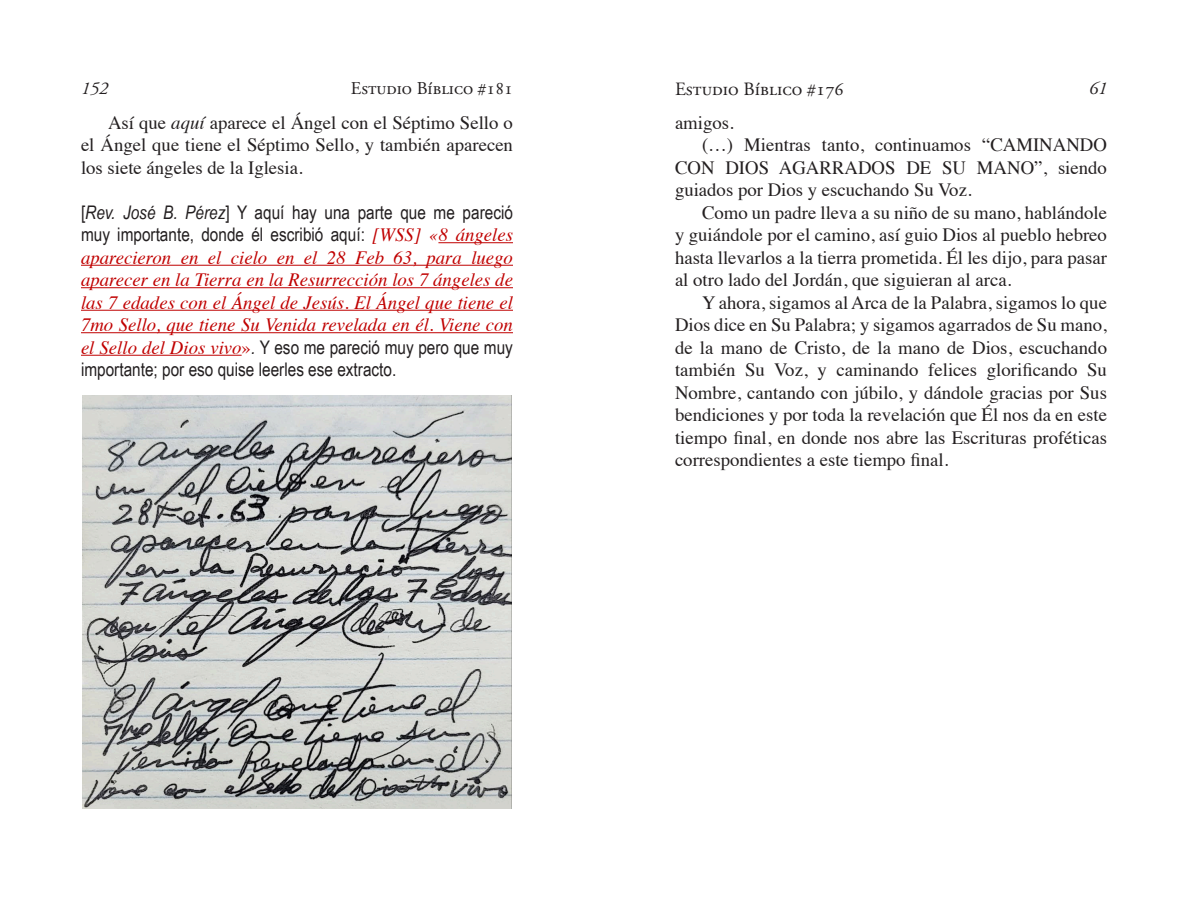
<style>
.page{position:relative;width:1188px;height:918px;background:#fff}
.page>*{position:absolute;margin:0;border:0;box-sizing:border-box;transform-origin:0 0}
.t1{font:18.75px/22.5px "Times";color:#231f20;text-align:justify}
.t2{font:18.75px/22.5px "Arial Narrow";color:#231f20}
.t3{font:italic 18.75px/22.5px "Times";color:#c00000;text-align:justify}
.t4{font:18.75px "Adobe Garamond Pro";color:#231f20}
.t5{font:18px "Adobe Garamond Pro";color:#231f20}
.t6{font:italic 18px "Adobe Garamond Pro";color:#231f20}
.s1{font-style:italic}
.s2{font-family:"Times";font-style:italic;color:#c00000}
.s3{font-family:"Times";color:#c00000}
</style>
<div class="page">
<hr style="left:438px;top:242px;width:75px;height:1px;background:#c00000">
<hr style="left:81px;top:265px;width:432px;height:1px;background:#c00000">
<hr style="left:81px;top:287px;width:432px;height:1px;background:#c00000">
<hr style="left:81px;top:310px;width:432px;height:1px;background:#c00000">
<hr style="left:81px;top:332px;width:432px;height:1px;background:#c00000">
<hr style="left:81px;top:355px;width:161px;height:1px;background:#c00000">
<img style="left:82px;top:395px;width:429px;height:413px">
<p class="t6" style="left:81px;top:78px;width:28px">152</p>
<p class="t5" style="left:351px;top:78px;width:164px">Estudio Bíblico #181</p>
<p class="t1" style="left:81px;top:110px;width:434px;text-indent:27px">Así que <span class="s1">aquí</span> aparece el Ángel con el Séptimo Sello o el Ángel que tiene el Séptimo Sello, y también aparecen los siete ángeles de la Iglesia.</p>
<p class="t2" style="left:81px;top:200px;width:434px">[<span class="s1">Rev. José B. Pérez</span>] Y aquí hay una parte que me pareció muy importante, donde él escribió aquí: <span class="s2">[WSS] «8 ángeles</span></p>
<p class="t3" style="left:81px;top:245px;width:434px">aparecieron en el cielo en el 28 Feb 63, para luego aparecer en la Tierra en la Resurrección los 7 ángeles de las 7 edades con el Ángel de Jesús. El Ángel que tiene el 7mo Sello, que tiene Su Venida revelada en él. Viene con</p>
<p class="t2" style="left:81px;top:335px;width:433px"><span class="s2">el Sello del Dios vivo</span><span class="s3">»</span><span class="s1">.</span> Y eso me pareció muy pero que muy importante; por eso quise leerles ese extracto.</p>
<p class="t4" style="left:675px;top:77px;width:170px">Estudio Bíblico #176</p>
<p class="t6" style="left:1089px;top:78px;width:19px">61</p>
<p class="t1" style="left:675px;top:110px;width:60px">amigos.</p>
<p class="t1" style="left:702px;top:132px;width:406px">(…) Mientras tanto, continuamos “CAMINANDO</p>
<p class="t1" style="left:675px;top:155px;width:433px">CON DIOS AGARRADOS DE SU MANO”, siendo</p>
<p class="t1" style="left:675px;top:177px;width:298px">guiados por Dios y escuchando Su Voz.</p>
<p class="t1" style="left:702px;top:200px;width:407px">Como un padre lleva a su niño de su mano, hablándole</p>
<p class="t1" style="left:675px;top:222px;width:434px">y guiándole por el camino, así guio Dios al pueblo hebreo</p>
<p class="t1" style="left:675px;top:245px;width:434px">hasta llevarlos a la tierra prometida. Él les dijo, para pasar</p>
<p class="t1" style="left:675px;top:267px;width:338px">al otro lado del Jordán, que siguieran al arca.</p>
<p class="t1" style="left:702px;top:290px;width:406px">Y ahora, sigamos al Arca de la Palabra, sigamos lo que</p>
<p class="t1" style="left:675px;top:312px;width:433px">Dios dice en Su Palabra; y sigamos agarrados de Su mano,</p>
<p class="t1" style="left:675px;top:335px;width:434px">de la mano de Cristo, de la mano de Dios, escuchando</p>
<p class="t1" style="left:675px;top:357px;width:433px">también Su Voz, y caminando felices glorificando Su</p>
<p class="t1" style="left:675px;top:380px;width:433px">Nombre, cantando con júbilo, y dándole gracias por Sus</p>
<p class="t1" style="left:675px;top:402px;width:434px">bendiciones y por toda la revelación que Él nos da en este</p>
<p class="t1" style="left:675px;top:425px;width:434px">tiempo final, en donde nos abre las Escrituras proféticas</p>
<p class="t1" style="left:675px;top:447px;width:275px">correspondientes a este tiempo final.</p>
</div>
